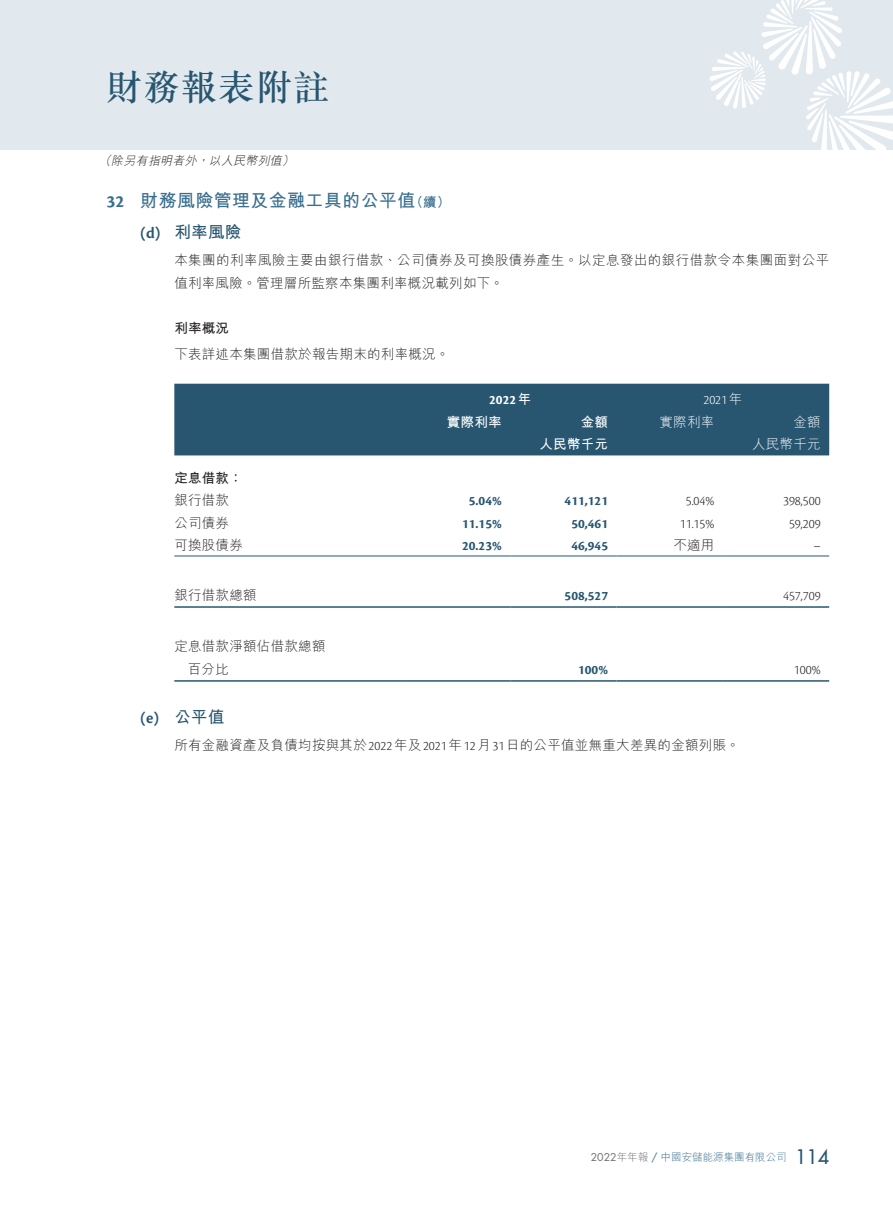
<style>
.page{position:relative;width:893px;height:1212px;background:#fff}
.page>*{position:absolute;margin:0;border:0;box-sizing:border-box;transform-origin:0 0}
.t1{font:500 36px "M Sung HK";letter-spacing:.04em;color:#285671}
.t2{font:500 19.5px "Futura Std";color:#285671}
._01_H1{font:700 18px "M Hei HK";letter-spacing:.02em;color:#386e8f}
._01_H1-2{font:700 18px "Cronos Pro";color:#386e8f}
._02_H2{font:700 16.5px "M Hei HK";letter-spacing:.02em;color:#285671}
._02_H2-2{font:600 16.5px "Cronos Pro";color:#285671}
._00_txt{font:300 13.5px/22.5px "M Hei HK";letter-spacing:.02em;color:#231f20}
._50_Table_txt{font:700 13.5px "Cronos Pro";color:#285671}
._50_Table_txt-2{font:300 13.5px "Cronos Pro";color:#231f20}
._50_Table_txt-3{font:300 13.5px "M Hei HK";letter-spacing:.02em;color:#231f20}
._50_Table_txt-4{font:300 13.5px "M Hei HK";letter-spacing:.02em;color:#fff}
._50_Table_txt-5{font:700 13.5px "M Hei HK";letter-spacing:.02em;color:#fff}
._50_Table_txt-6{font:300 13.5px "Cronos Pro";color:#fff}
._50_Table_txt-7{font:700 13.5px "Cronos Pro";color:#fff}
._50_Table_txt-8{font:700 13.5px "M Hei HK";color:#231f20}
._03_H3{font:700 13.5px "M Hei HK";color:#231f20}
._01_H1-3{font:700 13.5px "M Hei HK";color:#386e8f}
.t3{font:italic 300 12px "M Hei HK";color:#231f20}
.t4{font:300 10.5px "M Hei HK";color:#386e8f}
.s1{font-family:"M Hei HK"}
.s2{font-family:"Cronos Pro"}
.s3{font-family:"Futura Std";font-weight:400;color:#6c6d70}
.s4{color:#6c6d70}
.s5{font-family:"Futura Std";font-weight:400}
</style>
<div class="page">
<div style="left:0;top:0;width:893px;height:150px;background:#e1e9ee"></div>
<div style="left:174px;top:384px;width:655px;height:71px;background:#285671"></div>
<svg style="left:404px;top:555px;width:213px;height:1px"></svg>
<hr style="left:174px;top:556px;width:230px;height:1px;background:#285671">
<hr style="left:404px;top:556px;width:106px;height:1px;background:#285671">
<hr style="left:510px;top:556px;width:107px;height:1px;background:#285671">
<hr style="left:617px;top:556px;width:106px;height:1px;background:#285671">
<hr style="left:723px;top:556px;width:106px;height:1px;background:#285671">
<hr style="left:174px;top:606px;width:230px;height:2px;background:#285671">
<hr style="left:404px;top:606px;width:106px;height:2px;background:#285671">
<hr style="left:510px;top:606px;width:107px;height:2px;background:#285671">
<hr style="left:617px;top:606px;width:106px;height:2px;background:#285671">
<hr style="left:723px;top:606px;width:106px;height:2px;background:#285671">
<hr style="left:174px;top:680px;width:230px;height:2px;background:#285671">
<hr style="left:404px;top:680px;width:106px;height:2px;background:#285671">
<hr style="left:510px;top:680px;width:107px;height:2px;background:#285671">
<hr style="left:617px;top:680px;width:106px;height:2px;background:#285671">
<hr style="left:723px;top:680px;width:106px;height:2px;background:#285671">
<svg style="left:709px;top:0;width:184px;height:150px"></svg>
<h1 class="t1" style="left:106px;top:63px;width:225px">財務報表附註</h1>
<p class="t3" style="left:99px;top:154px;width:16px">（</p>
<p class="t3" style="left:282px;top:154px;width:16px">(</p>
<p class="t3" style="left:209px;top:154px;width:77px">以人民幣列值</p>
<p class="t3" style="left:111px;top:154px;width:89px">除另有指明者外</p>
<p class="t3" style="left:197px;top:154px;width:16px">，</p>
<p class="_01_H1-2" style="left:106px;top:191px;width:20px">32</p>
<p class="_01_H1" style="left:140px;top:188px;width:277px">財務風險管理及金融工具的公平值</p>
<p class="_01_H1-3" style="left:410px;top:193px;width:42px">（續(</p>
<p class="_02_H2-2" style="left:140px;top:224px;width:22px">)d(</p>
<p class="_02_H2-2" style="left:140px;top:709px;width:20px">)e(</p>
<p class="_02_H2" style="left:174px;top:220px;width:68px">利率風險</p>
<p class="_00_txt" style="left:174px;top:249px;width:656px">本集團的利率風險主要由銀行借款、公司債券及可換股債券產生。以定息發出的銀行借款令本集團面對公平值利率風險。管理層所監察本集團利率概況載列如下。</p>
<p class="_03_H3" style="left:174px;top:318px;width:56px">利率概況</p>
<p class="_00_txt" style="left:174px;top:343px;width:276px">下表詳述本集團借款於報告期末的利率概況。</p>
<p class="_50_Table_txt-6" style="left:703px;top:392px;width:41px">2021 <span class="s1">年</span></p>
<p class="_50_Table_txt-7" style="left:489px;top:392px;width:44px">2022<span class="s1">年</span></p>
<p class="_50_Table_txt-5" style="left:447px;top:412px;width:56px">實際利率</p>
<p class="_50_Table_txt-5" style="left:581px;top:412px;width:29px">金額</p>
<p class="_50_Table_txt-4" style="left:660px;top:415px;width:56px">實際利率</p>
<p class="_50_Table_txt-4" style="left:793px;top:415px;width:29px">金額</p>
<p class="_50_Table_txt-5" style="left:539px;top:435px;width:70px">人民幣千元</p>
<p class="_50_Table_txt-4" style="left:752px;top:438px;width:70px">人民幣千元</p>
<p class="_50_Table_txt-8" style="left:174px;top:468px;width:70px">定息借款：</p>
<p class="_50_Table_txt-3" style="left:174px;top:493px;width:56px">銀行借款</p>
<p class="_50_Table_txt" style="left:469px;top:493px;width:34px">5.04%</p>
<p class="_50_Table_txt" style="left:565px;top:493px;width:45px">411,121</p>
<p class="_50_Table_txt-2" style="left:686px;top:493px;width:30px">5.04%</p>
<p class="_50_Table_txt-2" style="left:783px;top:493px;width:39px">398,500</p>
<p class="_50_Table_txt-3" style="left:174px;top:516px;width:56px">公司債券</p>
<p class="_50_Table_txt" style="left:462px;top:516px;width:41px">11.15%</p>
<p class="_50_Table_txt" style="left:571px;top:516px;width:38px">50,461</p>
<p class="_50_Table_txt-2" style="left:680px;top:516px;width:36px">11.15%</p>
<p class="_50_Table_txt-2" style="left:789px;top:516px;width:33px">59,209</p>
<p class="_50_Table_txt-3" style="left:174px;top:538px;width:70px">可換股債券</p>
<p class="_50_Table_txt" style="left:462px;top:538px;width:41px">20.23%</p>
<p class="_50_Table_txt" style="left:571px;top:538px;width:38px">46,945</p>
<p class="_50_Table_txt-3" style="left:673px;top:538px;width:43px">不適用</p>
<p class="_50_Table_txt-2" style="left:813px;top:538px;width:9px">–</p>
<p class="_50_Table_txt-3" style="left:174px;top:588px;width:84px">銀行借款總額</p>
<p class="_50_Table_txt-3" style="left:174px;top:639px;width:153px">定息借款淨額佔借款總額</p>
<p class="_50_Table_txt" style="left:565px;top:588px;width:45px">508,527</p>
<p class="_50_Table_txt-2" style="left:783px;top:588px;width:39px">457,709</p>
<p class="_50_Table_txt-3" style="left:188px;top:662px;width:43px">百分比</p>
<p class="_02_H2" style="left:174px;top:705px;width:52px">公平值</p>
<p class="_50_Table_txt" style="left:578px;top:661px;width:31px">100%</p>
<p class="_50_Table_txt-2" style="left:794px;top:661px;width:28px">100%</p>
<p class="_00_txt" style="left:174px;top:733px;width:567px">所有金融資產及負債均按與其於<span class="s2">2022</span>年及<span class="s2">2021</span>年<span class="s2">12</span>月<span class="s2">31</span>日的公平值並無重大差異的金額列賬。</p>
<p class="t4" style="left:591px;top:1152px;width:197px"><span class="s3">2022</span><span class="s4">年年報</span> <span class="s5">/</span> 中國安儲能源集團有限公司</p>
<h2 class="t2" style="left:795px;top:1145px;width:35px">114</h2>
</div>
